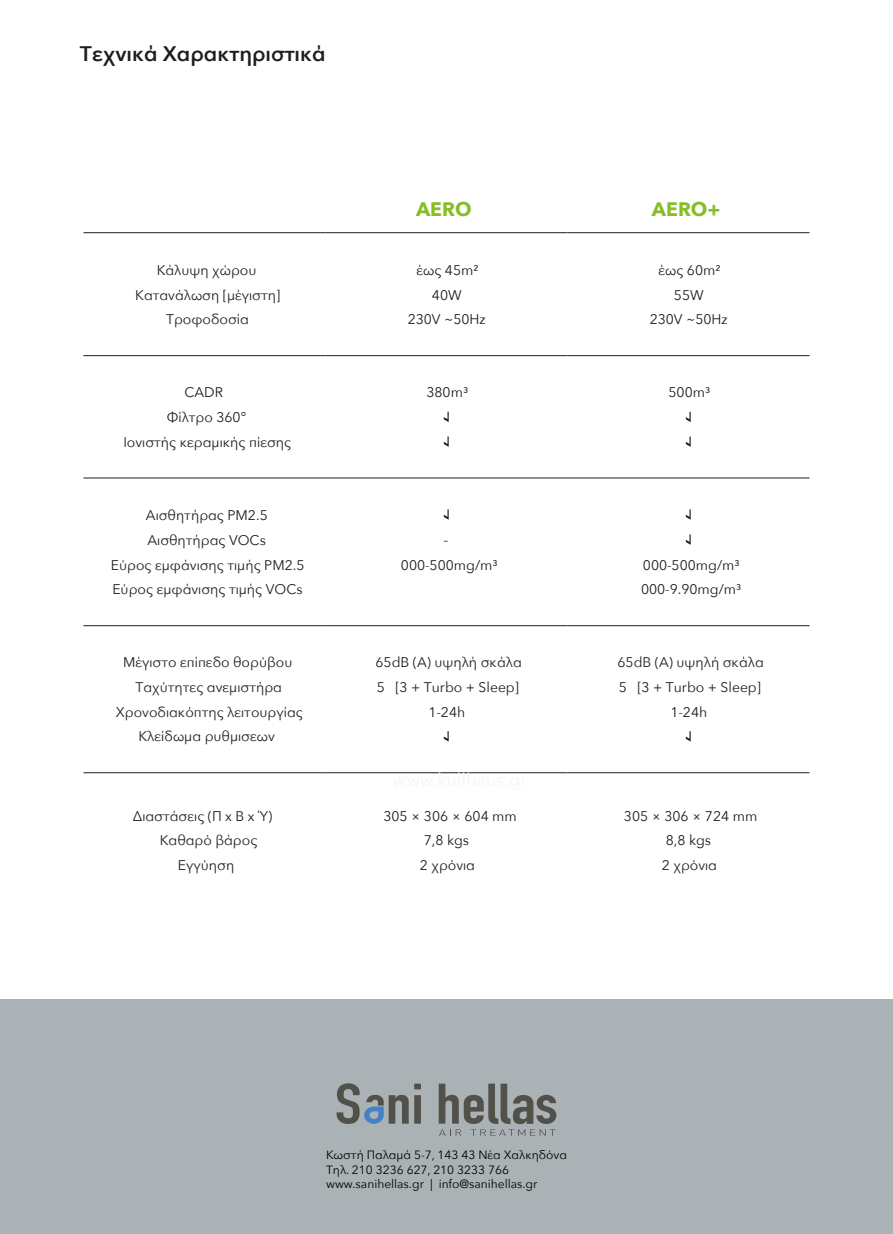
<style>
.page{position:relative;width:893px;height:1234px;background:#fff}
.page>*{position:absolute;margin:0;border:0;box-sizing:border-box;transform-origin:0 0}
.t1{font:600 21px "Avenir Next";color:#1d1d1b}
.t2{font:700 19.5px "Avenir Next";color:#87bd27}
.t3{font:15.75px "Avenir Next";color:#1d1d1b}
.t4{font:13.95px/24.6px "Avenir Next";color:#1d1d1b;text-align:center}
.t5{font:12px/14.4px "Avenir Next";color:#000}
</style>
<div class="page">
<div style="left:0;top:998px;width:893px;height:235px;background:#abb2b5"></div>
<hr style="left:83px;top:355px;width:242px;height:1px;background:#1d1d1b">
<hr style="left:325px;top:355px;width:242px;height:1px;background:#1d1d1b">
<hr style="left:567px;top:355px;width:242px;height:1px;background:#1d1d1b">
<hr style="left:83px;top:232px;width:242px;height:1px;background:#1d1d1b">
<hr style="left:325px;top:232px;width:242px;height:1px;background:#1d1d1b">
<hr style="left:567px;top:232px;width:242px;height:1px;background:#1d1d1b">
<hr style="left:83px;top:625px;width:242px;height:1px;background:#1d1d1b">
<hr style="left:325px;top:625px;width:242px;height:1px;background:#1d1d1b">
<hr style="left:567px;top:625px;width:242px;height:1px;background:#1d1d1b">
<hr style="left:83px;top:477px;width:242px;height:1px;background:#1d1d1b">
<hr style="left:325px;top:477px;width:242px;height:1px;background:#1d1d1b">
<hr style="left:567px;top:477px;width:242px;height:1px;background:#1d1d1b">
<hr style="left:83px;top:772px;width:242px;height:1px;background:#1d1d1b">
<hr style="left:325px;top:772px;width:242px;height:1px;background:#1d1d1b">
<hr style="left:567px;top:772px;width:242px;height:1px;background:#1d1d1b">
<svg style="left:444px;top:411px;width:5px;height:11px"></svg>
<svg style="left:686px;top:411px;width:5px;height:11px"></svg>
<svg style="left:444px;top:436px;width:5px;height:10px"></svg>
<svg style="left:686px;top:436px;width:5px;height:10px"></svg>
<svg style="left:444px;top:509px;width:5px;height:10px"></svg>
<svg style="left:686px;top:509px;width:5px;height:10px"></svg>
<svg style="left:686px;top:534px;width:5px;height:10px"></svg>
<svg style="left:444px;top:731px;width:5px;height:10px"></svg>
<svg style="left:686px;top:731px;width:5px;height:10px"></svg>
<svg style="left:439px;top:1083px;width:117px;height:52px"></svg>
<svg style="left:337px;top:1083px;width:84px;height:40px"></svg>
<h1 class="t1" style="left:80px;top:36px;width:247px">Τεχνικά Χαρακτηριστικά</h1>
<h2 class="t2" style="left:416px;top:192px;width:57px">AERO</h2>
<h2 class="t2" style="left:652px;top:192px;width:70px">AERO+</h2>
<p class="t4" style="left:157px;top:257px;width:101px">Κάλυψη χώρου</p>
<p class="t4" style="left:416px;top:257px;width:64px">έως 45m²</p>
<p class="t4" style="left:658px;top:257px;width:64px">έως 60m²</p>
<p class="t4" style="left:135px;top:282px;width:146px">Κατανάλωση [μέγιστη]</p>
<p class="t4" style="left:432px;top:282px;width:31px">40W</p>
<p class="t4" style="left:674px;top:282px;width:31px">55W</p>
<p class="t4" style="left:166px;top:306px;width:84px">Τροφοδοσία</p>
<p class="t4" style="left:408px;top:306px;width:80px">230V ~50Hz</p>
<p class="t4" style="left:650px;top:306px;width:80px">230V ~50Hz</p>
<p class="t4" style="left:184px;top:379px;width:40px">CADR</p>
<p class="t4" style="left:426px;top:379px;width:43px">380m³</p>
<p class="t4" style="left:668px;top:379px;width:43px">500m³</p>
<p class="t4" style="left:123px;top:404px;width:169px">Φίλτρο 360°<br>Ιονιστής κεραμικής πίεσης</p>
<p class="t4" style="left:146px;top:501px;width:123px;line-height:25px;text-align:left">Αισθητήρας PM2.5<br>Αισθητήρας VOCs</p>
<p class="t3" style="left:444px;top:526px;width:7px">-</p>
<p class="t4" style="left:111px;top:551px;width:195px">Εύρος εμφάνισης τιμής PM2.5</p>
<p class="t4" style="left:401px;top:551px;width:98px">000-500mg/m³</p>
<p class="t4" style="left:643px;top:551px;width:98px">000-500mg/m³</p>
<p class="t4" style="left:112px;top:576px;width:192px">Εύρος εμφάνισης τιμής VOCs</p>
<p class="t4" style="left:641px;top:576px;width:102px">000-9.90mg/m³</p>
<p class="t4" style="left:123px;top:649px;width:171px">Μέγιστο επίπεδο θορύβου</p>
<p class="t4" style="left:375px;top:649px;width:148px">65dB (A) υψηλή σκάλα</p>
<p class="t4" style="left:617px;top:649px;width:148px">65dB (A) υψηλή σκάλα</p>
<p class="t4" style="left:136px;top:674px;width:148px">Ταχύτητες ανεμιστήρα</p>
<p class="t4" style="left:377px;top:674px;width:144px">5 [3 + Turbo + Sleep]</p>
<p class="t4" style="left:619px;top:674px;width:144px">5 [3 + Turbo + Sleep]</p>
<p class="t4" style="left:116px;top:698px;width:189px">Χρονοδιακόπτης λειτουργίας</p>
<p class="t4" style="left:428px;top:698px;width:38px">1-24h</p>
<p class="t4" style="left:670px;top:698px;width:38px">1-24h</p>
<p class="t4" style="left:139px;top:723px;width:138px">Κλείδωμα ρυθμισεων</p>
<p class="t4" style="left:133px;top:803px;width:141px">Διαστάσεις (Π x Β x Ύ)</p>
<p class="t4" style="left:383px;top:803px;width:135px">305 × 306 × 604 mm</p>
<p class="t4" style="left:624px;top:803px;width:135px">305 × 306 × 724 mm</p>
<p class="t4" style="left:160px;top:827px;width:99px">Καθαρό βάρος</p>
<p class="t4" style="left:424px;top:827px;width:47px">7,8 kgs</p>
<p class="t4" style="left:666px;top:827px;width:47px">8,8 kgs</p>
<p class="t4" style="left:178px;top:851px;width:58px">Εγγύηση</p>
<p class="t4" style="left:420px;top:851px;width:57px">2 χρόνια</p>
<p class="t4" style="left:662px;top:851px;width:57px">2 χρόνια</p>
<p class="t5" style="left:326px;top:1147px;width:242px">Κωστή Παλαμά 5-7, 143 43 Νέα Χαλκηδόνα<br>Τηλ. 210 3236 627, 210 3233 766 www.sanihellas.gr | info@sanihellas.gr</p>
</div>
